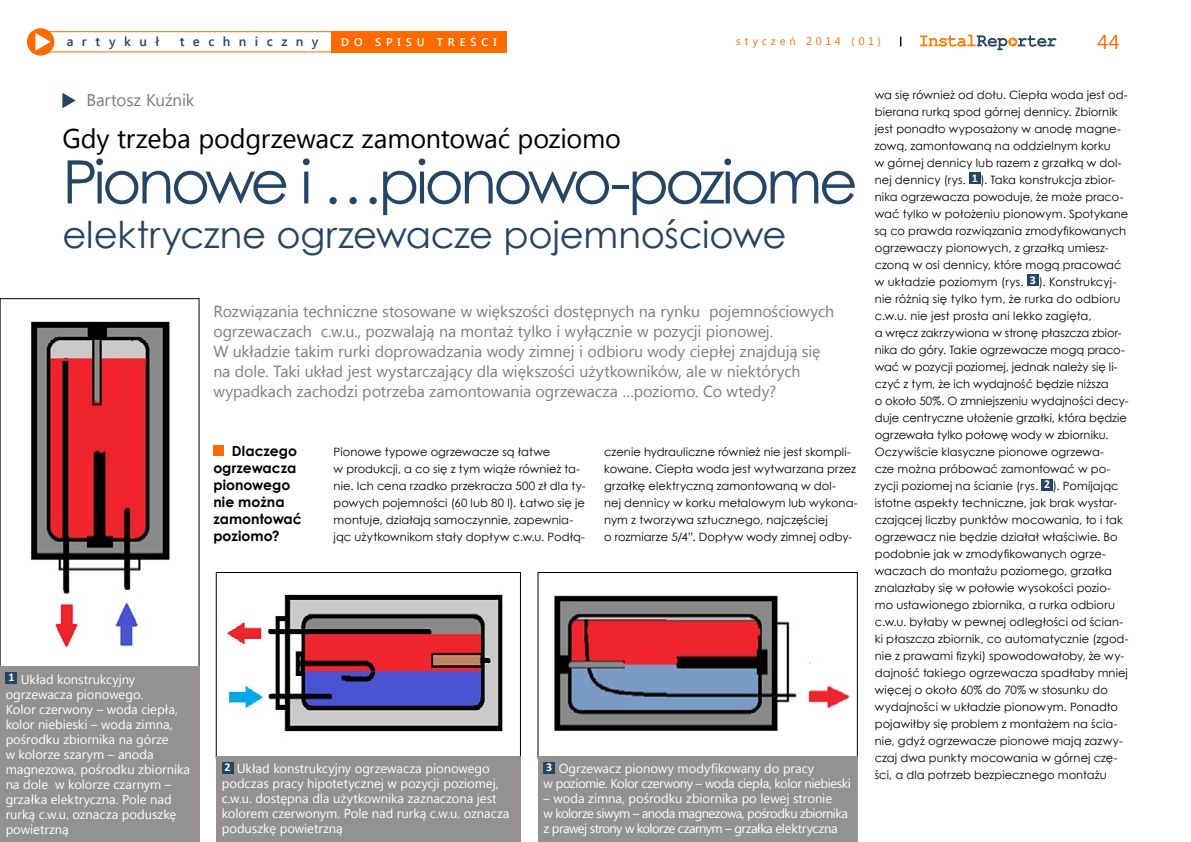
<style>
.page{position:relative;width:1191px;height:842px;background:#fff}
.page>*{position:absolute;margin:0;border:0;box-sizing:border-box;transform-origin:0 0}
.t1{font:60px "Century Gothic";letter-spacing:-.06em;color:#244564}
.t2{font:37px "Century Gothic";letter-spacing:-.01em;color:#244564}
.t3{font:27px "Segoe UI";letter-spacing:-.01em;color:#000}
.t4{font:20px "Segoe UI";color:#ff6a00}
.t5{font:17px "Segoe UI";letter-spacing:-.01em;color:#807c7a}
.t6{font:16px/20px "Segoe UI";letter-spacing:-.005em;color:#807c7a}
.t7{font:700 14px/17px "Century Gothic";color:#000}
.t8{font:13px/15px "Segoe UI";letter-spacing:-.005em;color:#fff}
.t9{font:13px/15px "Segoe UI";letter-spacing:-.035em;color:#fff}
.t10{font:13px/15px "Segoe UI";letter-spacing:-.03em;color:#fff}
.t11{font:600 13px "Segoe UI";letter-spacing:.65em;color:#244564}
.t12{font:11.5px/17px "Century Gothic";letter-spacing:.005em;color:#000}
.t13{font:600 11.1px "Segoe UI";letter-spacing:.445em;color:#fff}
.t14{font:11px "Segoe UI";letter-spacing:.34em;color:#ff6a00}
</style>
<div class="page">
<div style="left:27px;top:28px;width:27px;height:28px;background:#ff6a00;border-radius:50%"></div>
<svg style="left:35px;top:33px;width:16px;height:17px"></svg>
<svg style="left:920px;top:35px;width:136px;height:15px"></svg>
<div style="left:33px;top:31px;width:310px;height:21px;border:1px solid #ff6a00"></div>
<div style="left:331px;top:31px;width:176px;height:21px;background:#ff6a00"></div>
<div style="left:969px;top:173px;width:11px;height:11px;background:#244564"></div>
<div style="left:1027px;top:275px;width:11px;height:11px;background:#244564"></div>
<div style="left:1041px;top:479px;width:12px;height:11px;background:#244564"></div>
<svg style="left:62px;top:93px;width:14px;height:15px"></svg>
<div style="left:213px;top:446px;width:11px;height:10px;background:#ff6a00"></div>
<img style="left:31px;top:321px;width:139px;height:326px">
<img style="left:226px;top:594px;width:277px;height:138px">
<div style="left:216px;top:572px;width:304px;height:186px;border:1px solid #000"></div>
<img style="left:554px;top:595px;width:296px;height:137px">
<div style="left:538px;top:572px;width:319px;height:186px;border:1px solid #000"></div>
<div style="left:0;top:667px;width:199px;height:175px;background:#949290"></div>
<div style="left:6px;top:672px;width:11px;height:12px;background:#244564"></div>
<div style="left:216px;top:756px;width:304px;height:86px;background:#949290"></div>
<div style="left:222px;top:762px;width:11px;height:11px;background:#244564"></div>
<div style="left:538px;top:756px;width:319px;height:86px;background:#949290"></div>
<div style="left:543px;top:762px;width:12px;height:11px;background:#244564"></div>
<p class="t11" style="left:67px;top:32px;width:94px">artykuł</p>
<p class="t11" style="left:180px;top:32px;width:140px">techniczny</p>
<p class="t13" style="left:341px;top:34px;width:157px">do spisu treści</p>
<p class="t14" style="left:736px;top:34px;width:146px">styczeń 2014 (01)</p>
<h3 class="t4" style="left:1097px;top:28px;width:24px">44</h3>
<h3 class="t5" style="left:86px;top:88px;width:109px">Bartosz Kuźnik</h3>
<h3 class="t3" style="left:62px;top:120px;width:560px">Gdy trzeba podgrzewacz zamontować poziomo</h3>
<h1 class="t1" style="left:62px;top:140px;width:797px">Pionowe i …pionowo-poziome</h1>
<h2 class="t2" style="left:62px;top:209px;width:725px">elektryczne ogrzewacze pojemnościowe</h2>
<p class="t6" style="left:213px;top:300px;width:622px">Rozwiązania techniczne stosowane w większości dostępnych na rynku pojemnościowych ogrzewaczach c.w.u., pozwalają na montaż tylko i wyłącznie w pozycji pionowej.<br>W układzie takim rurki doprowadzania wody zimnej i odbioru wody ciepłej znajdują się na dole. Taki układ jest wystarczający dla większości użytkowników, ale w niektórych wypadkach zachodzi potrzeba zamontowania ogrzewacza …poziomo. Co wtedy?</p>
<p class="t7" style="left:213px;top:442px;width:90px;text-indent:19px">Dlaczego ogrzewacza pionowego nie można zamontować poziomo?</p>
<p class="t12" style="left:333px;top:443px;width:253px">Pionowe typowe ogrzewacze są łatwe<br>w produkcji, a co się z tym wiąże również ta&shy;nie. Ich cena rzadko przekracza 500 zł dla ty&shy;powych pojemności (60 lub 80 l). Łatwo się je montuje, działają samoczynnie, zapewnia&shy;jąc użytkownikom stały dopływ c.w.u. Podłą-</p>
<p class="t12" style="left:604px;top:443px;width:255px">czenie hydrauliczne również nie jest skompli&shy;kowane. Ciepła woda jest wytwarzana przez grzałkę elektryczną zamontowaną w dol-<br>nej dennicy w korku metalowym lub wykona&shy;nym z tworzywa sztucznego, najczęściej<br>o rozmiarze 5/4”. Dopływ wody zimnej odby-</p>
<p class="t8" style="left:6px;top:671px;width:186px"><sup>1</sup> Układ konstrukcyjny ogrzewacza pionowego.<br>Kolor czerwony – woda ciepła, kolor niebieski – woda zimna, pośrodku zbiornika na górze<br>w kolorze szarym – anoda magnezowa, pośrodku zbiornika na dole w kolorze czarnym – grzałka elektryczna. Pole nad rurką c.w.u. oznacza poduszkę powietrzną</p>
<p class="t8" style="left:222px;top:761px;width:289px"><sup>2</sup> Układ konstrukcyjny ogrzewacza pionowego podczas pracy hipotetycznej w pozycji poziomej, c.w.u. dostępna dla użytkownika zaznaczona jest kolorem czerwonym. Pole nad rurką c.w.u. oznacza poduszkę powietrzną</p>
<p class="t10" style="left:543px;top:761px;width:309px"><sup>3</sup> Ogrzewacz pionowy modyfikowany do pracy<br>w poziomie. Kolor czerwony – woda ciepła, kolor niebieski</p>
<p class="t9" style="left:543px;top:791px;width:306px">– woda zimna, pośrodku zbiornika po lewej stronie<br>w kolorze siwym – anoda magnezowa, pośrodku zbiornika z prawej strony w kolorze czarnym – grzałka elektryczna</p>
<p class="t12" style="left:874px;top:86px;width:255px">wa się również od dołu. Ciepła woda jest od&shy;bierana rurką spod górnej dennicy. Zbiornik jest ponadto wyposażony w anodę magne&shy;zową, zamontowaną na oddzielnym korku<br>w górnej dennicy lub razem z grzałką w dol&shy;nej dennicy (rys. <sup>1</sup> ). Taka konstrukcja zbior&shy;nika ogrzewacza powoduje, że może praco&shy;wać tylko w położeniu pionowym. Spotykane są co prawda rozwiązania zmodyfikowanych ogrzewaczy pionowych, z grzałką umiesz&shy;czoną w osi dennicy, które mogą pracować w układzie poziomym (rys. <sup>3</sup> ). Konstrukcyj&shy;nie różnią się tylko tym, że rurka do odbioru c.w.u. nie jest prosta ani lekko zagięta,<br>a wręcz zakrzywiona w stronę płaszcza zbior&shy;nika do góry. Takie ogrzewacze mogą praco&shy;wać w pozycji poziomej, jednak należy się li&shy;czyć z tym, że ich wydajność będzie niższa<br>o około 50%. O zmniejszeniu wydajności decy&shy;duje centryczne ułożenie grzałki, która będzie ogrzewała tylko połowę wody w zbiorniku.<br>Oczywiście klasyczne pionowe ogrzewa-<br>cze można próbować zamontować w po&shy;zycji poziomej na ścianie (rys. <sup>2</sup> ). Pomijając istotne aspekty techniczne, jak brak wystar&shy;czającej liczby punktów mocowania, to i tak ogrzewacz nie będzie działał właściwie. Bo podobnie jak w zmodyfikowanych ogrze&shy;waczach do montażu poziomego, grzałka znalazłaby się w połowie wysokości pozio&shy;mo ustawionego zbiornika, a rurka odbioru c.w.u. byłaby w pewnej odległości od ścian&shy;ki płaszcza zbiornik, co automatycznie (zgod&shy;nie z prawami fizyki) spowodowałoby, że wy&shy;dajność takiego ogrzewacza spadłaby mniej więcej o około 60% do 70% w stosunku do wydajności w układzie pionowym. Ponadto pojawiłby się problem z montażem na ścia&shy;nie, gdyż ogrzewacze pionowe mają zazwy&shy;czaj dwa punkty mocowania w górnej czę&shy;ści, a dla potrzeb bezpiecznego montażu</p>
</div>
